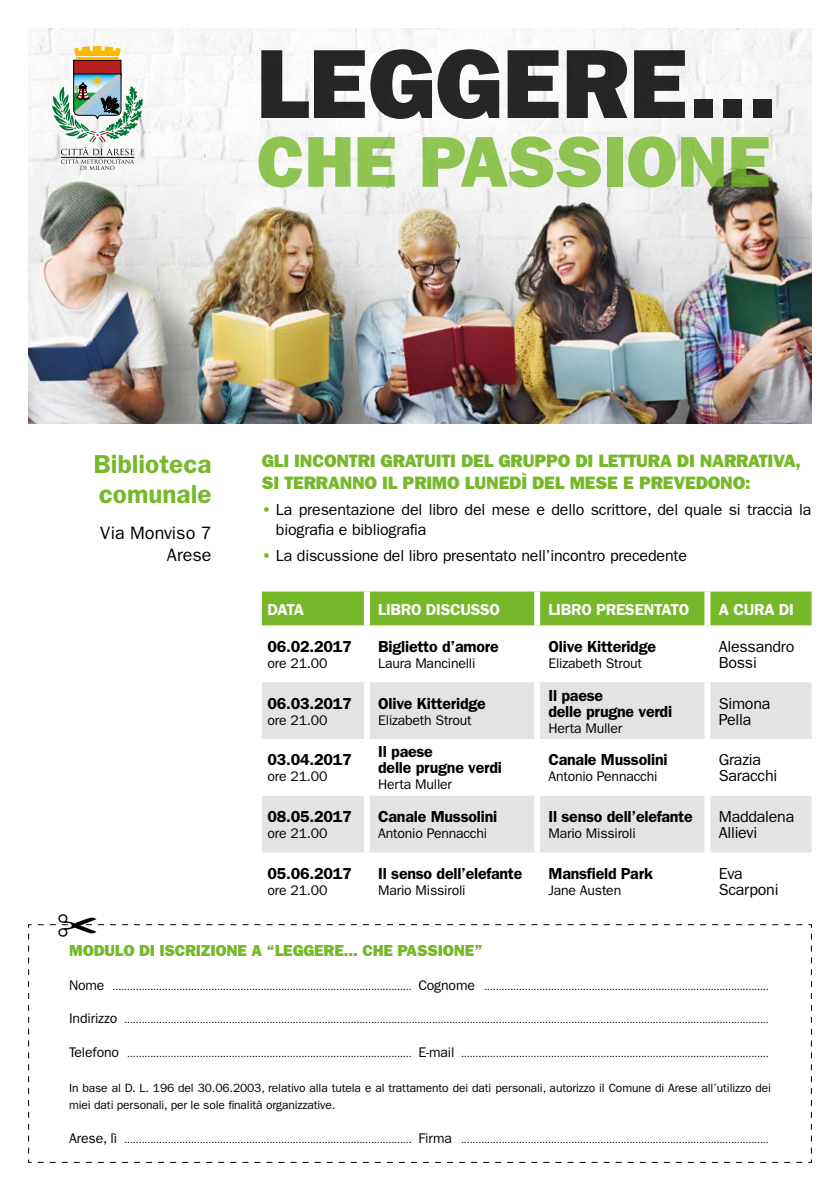
<style>
.page{position:relative;width:840px;height:1191px;background:#fff}
.page>*{position:absolute;margin:0;border:0;box-sizing:border-box;transform-origin:0 0}
.t1{font:800 98.6px "Franklin Gothic";color:#000}
.t2{font:800 72.2px "Franklin Gothic";color:#76b82a}
.t3{font:600 26px/29.8px "Franklin Gothic";color:#76b82a}
.t4{font:800 18px/22px "Franklin Gothic";letter-spacing:-.01em;color:#76b82a}
.t5{font:18px/22px "Franklin Gothic";color:#000;text-align:right}
.t6{font:600 16px/16px "Franklin Gothic";letter-spacing:-.015em;color:#000}
.t7{font:16px/16px "Franklin Gothic";letter-spacing:-.01em;color:#000}
.t8{font:800 16px "Franklin Gothic";letter-spacing:-.01em;color:#76b82a}
.t9{font:600 16px "Franklin Gothic";letter-spacing:-.015em;color:#fff}
.t10{font:14px "Franklin Gothic";letter-spacing:-.015em;color:#000}
.t11{font:12px/17.8px "Franklin Gothic";letter-spacing:-.01em;color:#000}
.t12{font:10px "Franklin Gothic";color:#000}
.s1{font-weight:600;color:#76b82a}
.s2{font-size:14px}
</style>
<div class="page">
<img style="left:28px;top:28px;width:783px;height:396px">
<svg style="left:52px;top:46px;width:91px;height:124px"></svg>
<div style="left:262px;top:591px;width:549px;height:34px;background:#76b82a"></div>
<svg style="left:262px;top:625px;width:549px;height:228px"></svg>
<svg style="left:262px;top:682px;width:549px;height:170px;fill:#e3e3e3"></svg>
<div style="left:363px;top:591px;width:6px;height:34px;background:#fff"></div>
<div style="left:534px;top:591px;width:6px;height:34px;background:#fff"></div>
<div style="left:704px;top:591px;width:6px;height:34px;background:#fff"></div>
<div style="left:363px;top:625px;width:6px;height:57px;background:#fff"></div>
<div style="left:534px;top:625px;width:6px;height:57px;background:#fff"></div>
<div style="left:704px;top:625px;width:6px;height:57px;background:#fff"></div>
<div style="left:363px;top:682px;width:6px;height:57px;background:#fff"></div>
<div style="left:534px;top:682px;width:6px;height:57px;background:#fff"></div>
<div style="left:704px;top:682px;width:6px;height:57px;background:#fff"></div>
<div style="left:363px;top:739px;width:6px;height:56px;background:#fff"></div>
<div style="left:534px;top:739px;width:6px;height:56px;background:#fff"></div>
<div style="left:704px;top:739px;width:6px;height:56px;background:#fff"></div>
<div style="left:363px;top:795px;width:6px;height:57px;background:#fff"></div>
<div style="left:534px;top:795px;width:6px;height:57px;background:#fff"></div>
<div style="left:704px;top:795px;width:6px;height:57px;background:#fff"></div>
<div style="left:363px;top:852px;width:6px;height:57px;background:#fff"></div>
<div style="left:534px;top:852px;width:6px;height:57px;background:#fff"></div>
<div style="left:704px;top:852px;width:6px;height:57px;background:#fff"></div>
<svg style="left:38px;top:1162px;width:765px;height:1px"></svg>
<svg style="left:28px;top:924px;width:783px;height:238px"></svg>
<svg style="left:35px;top:924px;width:766px;height:12px"></svg>
<h1 class="t1" style="left:255px;top:26px;width:523px">LEGGERE...</h1>
<h2 class="t2" style="left:257px;top:119px;width:515px">CHE PASSIONE</h2>
<p class="t3" style="left:93px;top:449px;width:119px">Biblioteca comunale</p>
<p class="t5" style="left:100px;top:521px;width:113px">Via Monviso 7<br>Arese</p>
<p class="t4" style="left:262px;top:450px;width:540px">GLI INCONTRI GRATUITI DEL GRUPPO DI LETTURA DI NARRATIVA,<br>SI TERRANNO IL PRIMO LUNEDÌ DEL MESE E PREVEDONO:</p>
<p class="t7" style="left:276px;top:499px;width:537px;line-height:20px;text-indent:-14px"><span class="s1">•</span> La presentazione del libro del mese e dello scrittore, del quale si traccia la biografia e bibliografia</p>
<p class="t7" style="left:262px;top:547px;width:426px"><span class="s1">•</span> La discussione del libro presentato nell’incontro precedente</p>
<p class="t9" style="left:267px;top:599px;width:38px">DATA</p>
<p class="t9" style="left:378px;top:599px;width:123px">LIBRO DISCUSSO</p>
<p class="t9" style="left:548px;top:599px;width:142px">LIBRO PRESENTATO</p>
<p class="t9" style="left:718px;top:599px;width:77px">A CURA DI</p>
<p class="t6" style="left:267px;top:638px;width:86px">06.02.2017</p>
<p class="t10" style="left:267px;top:655px;width:61px">ore 21.00</p>
<p class="t6" style="left:378px;top:638px;width:122px">Biglietto d’amore</p>
<p class="t10" style="left:378px;top:655px;width:99px">Laura Mancinelli</p>
<p class="t6" style="left:548px;top:638px;width:109px">Olive Kitteridge</p>
<p class="t10" style="left:548px;top:655px;width:95px">Elizabeth Strout</p>
<p class="t7" style="left:718px;top:638px;width:77px">Alessandro<br>Bossi</p>
<p class="t6" style="left:267px;top:695px;width:86px">06.03.2017</p>
<p class="t10" style="left:267px;top:712px;width:61px">ore 21.00</p>
<p class="t6" style="left:378px;top:695px;width:109px">Olive Kitteridge</p>
<p class="t10" style="left:378px;top:712px;width:95px">Elizabeth Strout</p>
<p class="t6" style="left:548px;top:687px;width:125px">Il paese<br>delle prugne verdi</p>
<p class="t10" style="left:548px;top:720px;width:75px">Herta Muller</p>
<p class="t7" style="left:718px;top:695px;width:53px">Simona<br>Pella</p>
<p class="t6" style="left:267px;top:752px;width:86px">03.04.2017</p>
<p class="t10" style="left:267px;top:768px;width:61px">ore 21.00</p>
<p class="t6" style="left:378px;top:744px;width:125px">Il paese<br>delle prugne verdi</p>
<p class="t10" style="left:378px;top:776px;width:75px">Herta Muller</p>
<p class="t6" style="left:548px;top:752px;width:120px">Canale Mussolini</p>
<p class="t10" style="left:548px;top:768px;width:110px">Antonio Pennacchi</p>
<p class="t7" style="left:718px;top:752px;width:60px">Grazia<br>Saracchi</p>
<p class="t6" style="left:267px;top:808px;width:86px">08.05.2017</p>
<p class="t10" style="left:267px;top:825px;width:61px">ore 21.00</p>
<p class="t6" style="left:378px;top:808px;width:120px">Canale Mussolini</p>
<p class="t10" style="left:378px;top:825px;width:110px">Antonio Pennacchi</p>
<p class="t6" style="left:548px;top:808px;width:146px">Il senso dell’elefante</p>
<p class="t10" style="left:548px;top:825px;width:89px">Mario Missiroli</p>
<p class="t7" style="left:718px;top:808px;width:77px">Maddalena<br>Allievi</p>
<p class="t6" style="left:267px;top:865px;width:86px">05.06.2017</p>
<p class="t10" style="left:267px;top:882px;width:61px">ore 21.00</p>
<p class="t6" style="left:378px;top:865px;width:146px">Il senso dell’elefante</p>
<p class="t10" style="left:378px;top:882px;width:89px">Mario Missiroli</p>
<p class="t6" style="left:548px;top:865px;width:106px">Mansfield Park</p>
<p class="t10" style="left:548px;top:882px;width:74px">Jane Austen</p>
<p class="t7" style="left:718px;top:865px;width:61px">Eva<br>Scarponi</p>
<p class="t8" style="left:69px;top:941px;width:415px">MODULO DI ISCRIZIONE A “LEGGERE... CHE PASSIONE”</p>
<p class="t12" style="left:69px;top:980px;width:700px"><span class="s2">Nome</span> ....................................................................................................... <span class="s2">Cognome</span> ..................................................................................................</p>
<p class="t12" style="left:69px;top:1014px;width:700px"><span class="s2">Indirizzo</span> ..............................................................................................................................................................................................................................</p>
<p class="t12" style="left:69px;top:1047px;width:700px"><span class="s2">Telefono</span> .................................................................................................. <span class="s2">E-mail</span> ..........................................................................................................</p>
<p class="t11" style="left:69px;top:1078px;width:703px">In base al D. L. 196 del 30.06.2003, relativo alla tutela e al trattamento dei dati personali, autorizzo il Comune di Arese all’utilizzo dei miei dati personali, per le sole finalità organizzative.</p>
<p class="t12" style="left:69px;top:1133px;width:700px"><span class="s2">Arese, lì</span> ................................................................................................... <span class="s2">Firma</span> ..........................................................................................................</p>
</div>
